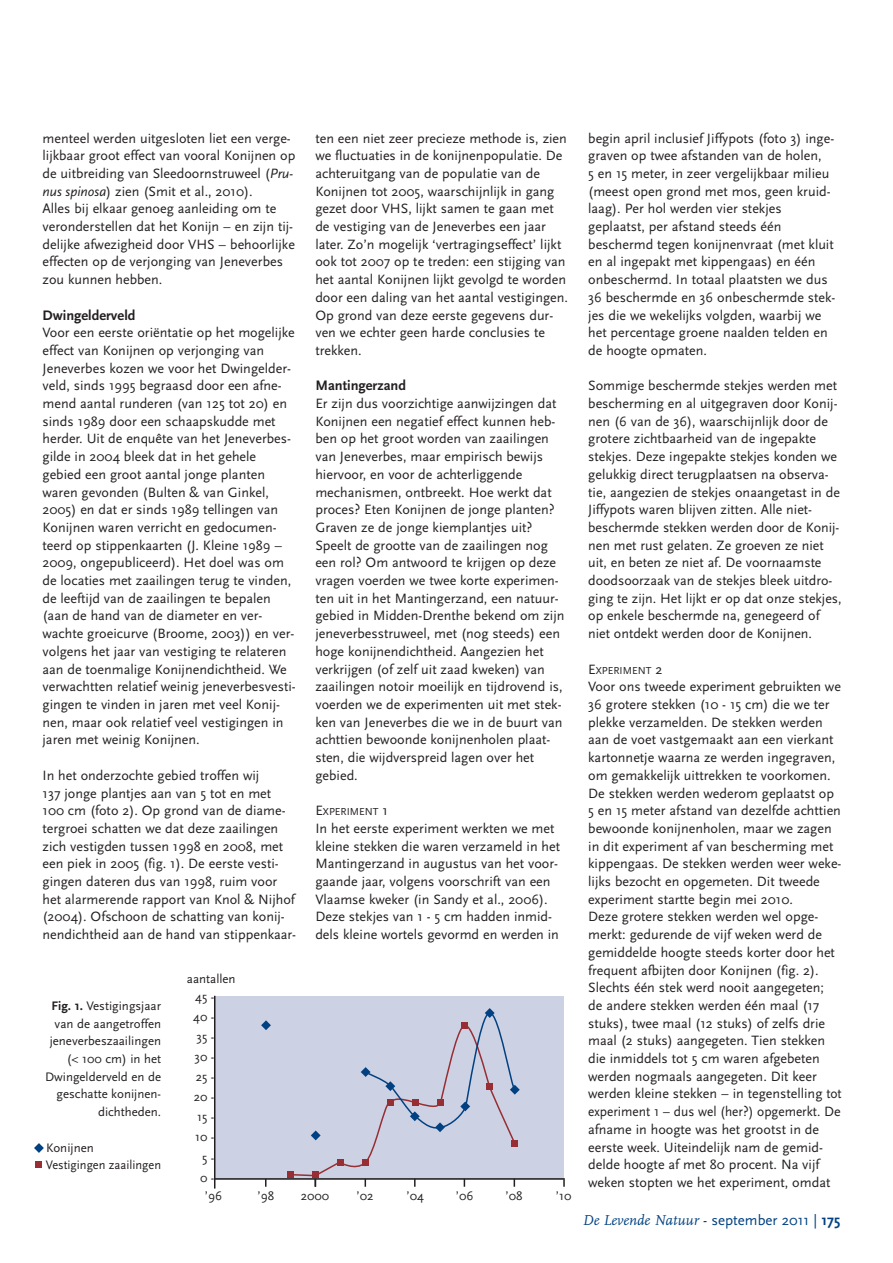
<style>
.page{position:relative;width:893px;height:1263px;background:#fff}
.page>*{position:absolute;margin:0;border:0;box-sizing:border-box;transform-origin:0 0}
.t1{font:italic 15px "FF Scala";color:#014181}
.t2{font:700 14.4px "Scala Sans";color:#231f20}
.t3{font:14.1px/17.7px "Scala Sans";color:#231f20}
.t4{font:12.9px/20.1px "Scala Sans";color:#231f20;text-align:right}
.t5{font:10.65px "Scala Sans";color:#231f20}
.s1{font-style:italic}
.s2{font-weight:700}
.s3{font-size:14.1px}
.s4{font-family:"Scala Sans";font-style:normal}
.s5{font-family:"Scala Sans";font-weight:700;font-style:normal}
</style>
<div class="page">
<div style="left:216px;top:996px;width:348px;height:183px;background:#cdd1e4"></div>
<hr style="left:214px;top:996px;width:1px;height:192px;background:#231f20">
<hr style="left:215px;top:1178px;width:349px;height:2px;background:#231f20">
<svg style="left:563px;top:1178px;width:2px;height:9px"></svg>
<div style="left:287px;top:1171px;width:7px;height:7px;background:#962e33"></div>
<svg style="left:261px;top:1020px;width:10px;height:10px"></svg>
<svg style="left:288px;top:1008px;width:232px;height:179px"></svg>
<svg style="left:34px;top:1143px;width:10px;height:10px"></svg>
<div style="left:35px;top:1161px;width:7px;height:7px;background:#962e33"></div>
<p class="t3" style="left:43px;top:129px;width:254px">menteel werden uitgesloten liet een verge&shy;lijkbaar groot effect van vooral Konijnen op de uitbreiding van Sleedoornstruweel (<span class="s1">Pru&shy;nus spinosa</span>) zien (Smit et al., 2010).<br>Alles bij elkaar genoeg aanleiding om te veronderstellen dat het Konijn – en zijn tij&shy;delijke afwezigheid door VHS – behoorlijke effecten op de verjonging van Jeneverbes zou kunnen hebben.</p>
<p class="t2" style="left:43px;top:306px;width:94px">Dwingelderveld</p>
<p class="t3" style="left:43px;top:323px;width:255px">Voor een eerste oriëntatie op het mogelijke effect van Konijnen op verjonging van Jeneverbes kozen we voor het Dwingelder&shy;veld, sinds 1995 begraasd door een afne&shy;mend aantal runderen (van 125 tot 20) en sinds 1989 door een schaapskudde met herder. Uit de enquête van het Jeneverbes&shy;gilde in 2004 bleek dat in het gehele gebied een groot aantal jonge planten waren gevonden (Bulten &amp; van Ginkel, 2005) en dat er sinds 1989 tellingen van Konijnen waren verricht en gedocumen&shy;teerd op stippenkaarten (J. Kleine 1989 – 2009, ongepubliceerd). Het doel was om de locaties met zaailingen terug te vinden, de leeftijd van de zaailingen te bepalen (aan de hand van de diameter en ver&shy;wachte groeicurve (Broome, 2003)) en ver&shy;volgens het jaar van vestiging te relateren aan de toenmalige Konijnendichtheid. We verwachtten relatief weinig jeneverbesvesti&shy;gingen te vinden in jaren met veel Konij&shy;nen, maar ook relatief veel vestigingen in jaren met weinig Konijnen.</p>
<p class="t3" style="left:43px;top:766px;width:255px">In het onderzochte gebied troffen wij<br>137 jonge plantjes aan van 5 tot en met 100 cm (foto 2). Op grond van de diame&shy;tergroei schatten we dat deze zaailingen zich vestigden tussen 1998 en 2008, met een piek in 2005 (fig. 1). De eerste vesti&shy;gingen dateren dus van 1998, ruim voor het alarmerende rapport van Knol &amp; Nijhof (2004). Ofschoon de schatting van konij&shy;nendichtheid aan de hand van stippenkaar-</p>
<p class="t4" style="left:45px;top:997px;width:118px;line-height:17.7px"><span class="s2">Fig. 1.</span> Vestigingsjaar van de aangetroffen jeneverbeszaailingen (&lt; 100 cm) in het<br>Dwingelderveld en de geschatte konijnen&shy;dichtheden.</p>
<p class="t4" style="left:46px;top:1138px;width:117px;line-height:17.7px;text-align:left">Konijnen<br>Vestigingen zaailingen</p>
<p class="t4" style="left:187px;top:969px;width:50px">aantallen</p>
<p class="t4" style="left:193px;top:986px;width:23px">45 -<br>40 -<br>35 -<br>30 -<br>25 -<br>20 -<br>15 -<br>10 -<br>5 -<br>0 -</p>
<p class="t3" style="left:315px;top:129px;width:254px">ten een niet zeer precieze methode is, zien we fluctuaties in de konijnenpopulatie. De achteruitgang van de populatie van de Konijnen tot 2005, waarschijnlijk in gang gezet door VHS, lijkt samen te gaan met de vestiging van de Jeneverbes een jaar later. Zo’n mogelijk ‘vertragingseffect’ lijkt ook tot 2007 op te treden: een stijging van het aantal Konijnen lijkt gevolgd te worden door een daling van het aantal vestigingen.<br>Op grond van deze eerste gegevens dur&shy;ven we echter geen harde conclusies te trekken.</p>
<p class="t2" style="left:315px;top:377px;width:92px">Mantingerzand</p>
<p class="t3" style="left:315px;top:394px;width:251px">Er zijn dus voorzichtige aanwijzingen dat Konijnen een negatief effect kunnen heb&shy;ben op het groot worden van zaailingen van Jeneverbes, maar empirisch bewijs hiervoor, en voor de achterliggende mechanismen, ontbreekt. Hoe werkt dat proces? Eten Konijnen de jonge planten?<br>Graven ze de jonge kiemplantjes uit?<br>Speelt de grootte van de zaailingen nog een rol? Om antwoord te krijgen op deze vragen voerden we twee korte experimen&shy;ten uit in het Mantingerzand, een natuur&shy;gebied in Midden-Drenthe bekend om zijn jeneverbesstruweel, met (nog steeds) een hoge konijnendichtheid. Aangezien het verkrijgen (of zelf uit zaad kweken) van zaailingen notoir moeilijk en tijdrovend is, voerden we de experimenten uit met stek&shy;ken van Jeneverbes die we in de buurt van achttien bewoonde konijnenholen plaat&shy;sten, die wijdverspreid lagen over het gebied.</p>
<p class="t5" style="left:315px;top:805px;width:74px"><span class="s3">E</span>XPERIMENT <span class="s3">1</span></p>
<p class="t3" style="left:315px;top:819px;width:246px">In het eerste experiment werkten we met kleine stekken die waren verzameld in het Mantingerzand in augustus van het voor&shy;gaande jaar, volgens voorschrift van een Vlaamse kweker (in Sandy et al., 2006).<br>Deze stekjes van 1 - 5 cm hadden inmid&shy;dels kleine wortels gevormd en werden in</p>
<p class="t4" style="left:205px;top:1186px;width:19px">’96</p>
<p class="t4" style="left:257px;top:1186px;width:18px">’98</p>
<p class="t4" style="left:301px;top:1186px;width:30px">2000</p>
<p class="t4" style="left:356px;top:1186px;width:18px">’02</p>
<p class="t4" style="left:406px;top:1186px;width:19px">’04</p>
<p class="t4" style="left:456px;top:1186px;width:19px">’06</p>
<p class="t4" style="left:505px;top:1186px;width:19px">’08</p>
<p class="t4" style="left:556px;top:1186px;width:17px">’10</p>
<p class="t3" style="left:588px;top:129px;width:249px">begin april inclusief Jiffypots (foto 3) inge&shy;graven op twee afstanden van de holen,<br>5 en 15 meter, in zeer vergelijkbaar milieu (meest open grond met mos, geen kruid&shy;laag). Per hol werden vier stekjes geplaatst, per afstand steeds één beschermd tegen konijnenvraat (met kluit en al ingepakt met kippengaas) en één onbeschermd. In totaal plaatsten we dus 36 beschermde en 36 onbeschermde stek&shy;jes die we wekelijks volgden, waarbij we het percentage groene naalden telden en de hoogte opmaten.</p>
<p class="t3" style="left:588px;top:377px;width:255px">Sommige beschermde stekjes werden met bescherming en al uitgegraven door Konij&shy;nen (6 van de 36), waarschijnlijk door de grotere zichtbaarheid van de ingepakte stekjes. Deze ingepakte stekjes konden we gelukkig direct terugplaatsen na observa&shy;tie, aangezien de stekjes onaangetast in de Jiffypots waren blijven zitten. Alle niet&shy;beschermde stekken werden door de Konij&shy;nen met rust gelaten. Ze groeven ze niet uit, en beten ze niet af. De voornaamste doodsoorzaak van de stekjes bleek uitdro&shy;ging te zijn. Het lijkt er op dat onze stekjes, op enkele beschermde na, genegeerd of niet ontdekt werden door de Konijnen.</p>
<p class="t5" style="left:588px;top:664px;width:76px"><span class="s3">E</span>XPERIMENT <span class="s3">2</span></p>
<p class="t3" style="left:588px;top:677px;width:255px">Voor ons tweede experiment gebruikten we 36 grotere stekken (10 - 15 cm) die we ter plekke verzamelden. De stekken werden aan de voet vastgemaakt aan een vierkant kartonnetje waarna ze werden ingegraven, om gemakkelijk uittrekken te voorkomen.<br>De stekken werden wederom geplaatst op 5 en 15 meter afstand van dezelfde achttien bewoonde konijnenholen, maar we zagen in dit experiment af van bescherming met kippengaas. De stekken werden weer weke&shy;lijks bezocht en opgemeten. Dit tweede experiment startte begin mei 2010.<br>Deze grotere stekken werden wel opge&shy;merkt: gedurende de vijf weken werd de gemiddelde hoogte steeds korter door het frequent afbijten door Konijnen (fig. 2).<br>Slechts één stek werd nooit aangegeten;<br>de andere stekken werden één maal (17 stuks), twee maal (12 stuks) of zelfs drie maal (2 stuks) aangegeten. Tien stekken die inmiddels tot 5 cm waren afgebeten werden nogmaals aangegeten. Dit keer werden kleine stekken – in tegenstelling tot experiment 1 – dus wel (her?) opgemerkt. De afname in hoogte was het grootst in de eerste week. Uiteindelijk nam de gemid&shy;delde hoogte af met 80 procent. Na vijf weken stopten we het experiment, omdat</p>
<p class="t1" style="left:583px;top:1211px;width:259px">De Levende Natuur <span class="s4">- september 2011 |</span> <span class="s5">175</span></p>
</div>
